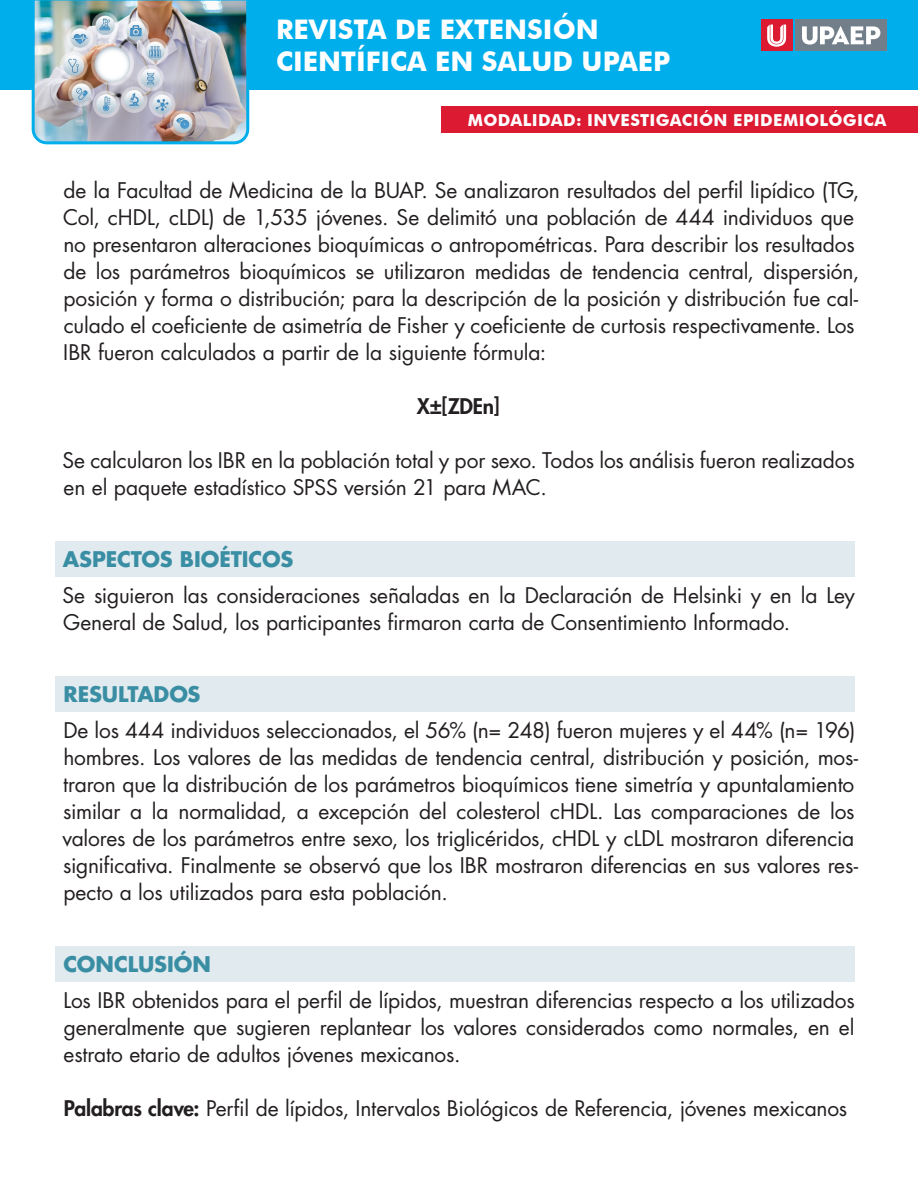
<style>
.page{position:relative;width:918px;height:1188px;background:#fff}
.page>*{position:absolute;margin:0;border:0;box-sizing:border-box;transform-origin:0 0}
.t1{font:700 27px/32.4px "Futura BT";color:#fff}
.cuerpo{font:21px/27px "Futura Std";letter-spacing:-.01em;color:#231f20}
.apartado{font:700 21px "Futura Std";letter-spacing:-.005em;color:#3a8ea3}
.cuerpo-2{font:800 21px "Futura Std";color:#231f20}
.t2{font:700 16.5px "Futura BT";letter-spacing:.02em;color:#fff}
.s1{font-weight:800}
</style>
<div class="page">
<div style="left:0;top:0;width:918px;height:90px;background:#00aeeb"></div>
<img style="left:31px;top:0;width:219px;height:145px">
<div style="left:796px;top:20px;width:91px;height:31px;background:#727f8a"></div>
<svg style="left:802px;top:26px;width:78px;height:19px"></svg>
<div style="left:761px;top:20px;width:31px;height:31px;background:#dc1a32"></div>
<svg style="left:767px;top:25px;width:19px;height:22px"></svg>
<div style="left:441px;top:106px;width:477px;height:27px;background:#dc1a32"></div>
<div style="left:56px;top:541px;width:799px;height:36px;background:#e0eaef"></div>
<div style="left:56px;top:676px;width:799px;height:36px;background:#e0eaef"></div>
<div style="left:56px;top:946px;width:799px;height:36px;background:#e0eaef"></div>
<p class="t1" style="left:276px;top:13px;width:396px">REVISTA DE EXTENSIÓN<br>CIENTÍFICA EN SALUD UPAEP</p>
<p class="t2" style="left:468px;top:110px;width:420px">MODALIDAD: INVESTIGACIÓN EPIDEMIOLÓGICA</p>
<p class="cuerpo" style="left:63px;top:177px;width:798px">de la Facultad de Medicina de la BUAP. Se analizaron resultados del perfil lipídico (TG, Col, cHDL, cLDL) de 1,535 jóvenes. Se delimitó una población de 444 individuos que no presentaron alteraciones bioquímicas o antropométricas. Para describir los resultados de los parámetros bioquímicos se utilizaron medidas de tendencia central, dispersión, posición y forma o distribución; para la descripción de la posición y distribución fue cal&shy;culado el coeficiente de asimetría de Fisher y coeficiente de curtosis respectivamente. Los IBR fueron calculados a partir de la siguiente fórmula:</p>
<p class="cuerpo-2" style="left:417px;top:393px;width:84px">X±[ZDEn]</p>
<p class="cuerpo" style="left:63px;top:447px;width:794px">Se calcularon los IBR en la población total y por sexo. Todos los análisis fueron realizados en el paquete estadístico SPSS versión 21 para MAC.</p>
<p class="apartado" style="left:63px;top:545px;width:232px">ASPECTOS BIOÉTICOS</p>
<p class="cuerpo" style="left:63px;top:582px;width:794px">Se siguieron las consideraciones señaladas en la Declaración de Helsinki y en la Ley<br>General de Salud, los participantes firmaron carta de Consentimiento Informado.</p>
<p class="apartado" style="left:64px;top:680px;width:138px">RESULTADOS</p>
<p class="cuerpo" style="left:62px;top:717px;width:797px">De los 444 individuos seleccionados, el 56% (n= 248) fueron mujeres y el 44% (n= 196) hombres. Los valores de las medidas de tendencia central, distribución y posición, mos&shy;traron que la distribución de los parámetros bioquímicos tiene simetría y apuntalamiento similar a la normalidad, a excepción del colesterol cHDL. Las comparaciones de los valores de los parámetros entre sexo, los triglicéridos, cHDL y cLDL mostraron diferencia significativa. Finalmente se observó que los IBR mostraron diferencias en sus valores res&shy;pecto a los utilizados para esta población.</p>
<p class="apartado" style="left:63px;top:950px;width:149px">CONCLUSIÓN</p>
<p class="cuerpo" style="left:63px;top:987px;width:793px;text-align:justify">Los IBR obtenidos para el perfil de lípidos, muestran diferencias respecto a los utilizados generalmente que sugieren replantear los valores considerados como normales, en el estrato etario de adultos jóvenes mexicanos.</p>
<p class="cuerpo" style="left:64px;top:1095px;width:785px"><span class="s1">Palabras clave:</span> Perfil de lípidos, Intervalos Biológicos de Referencia, jóvenes mexicanos</p>
</div>
